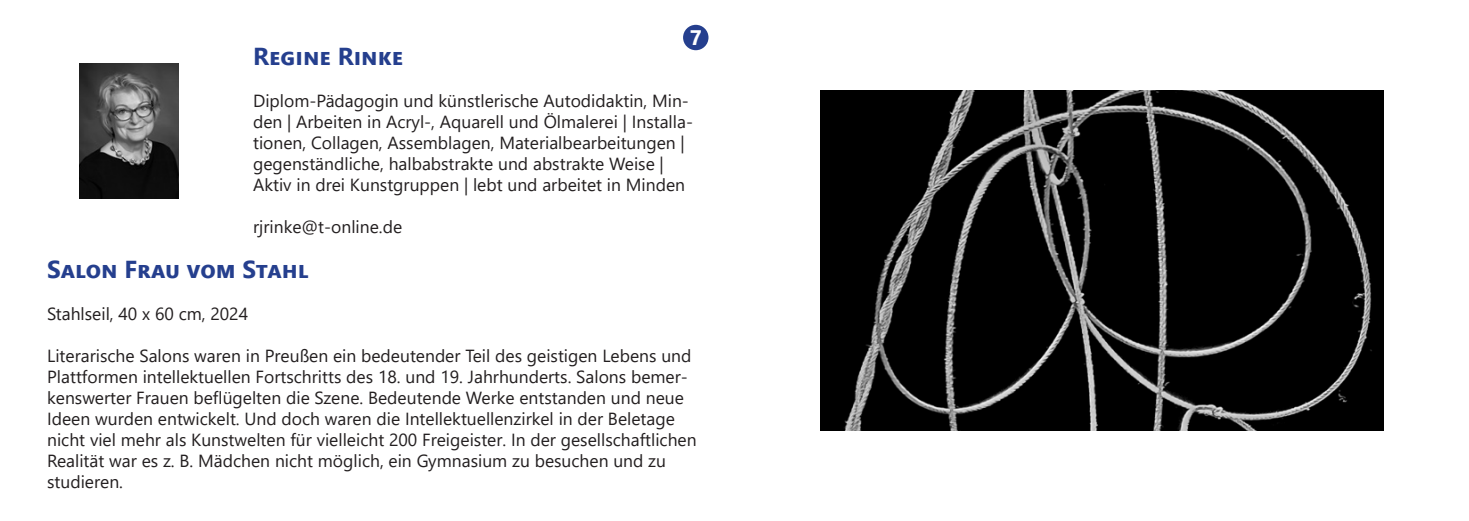
<style>
.page{position:relative;width:1469px;height:521px;background:#fff}
.page>*{position:absolute;margin:0;border:0;box-sizing:border-box;transform-origin:0 0}
.t1{font:700 24.5px "Segoe UI";color:#253f8e}
.t2{font:700 21px "Segoe UI";color:#fff}
.t3{font:17.5px/21px "Segoe UI";color:#231f20}
</style>
<div class="page">
<img style="left:80px;top:63px;width:98px;height:135px">
<img style="left:820px;top:91px;width:563px;height:340px">
<div style="left:683px;top:25px;width:25px;height:25px;background:#253f8e;border-radius:50%"></div>
<p class="t2" style="left:689px;top:17px;width:14px">7</p>
<p class="t1" style="left:253px;top:33px;width:151px">Regine Rinke</p>
<p class="t3" style="left:253px;top:89px;width:441px">Diplom-Pädagogin und künstlerische Autodidaktin, Min&shy;den | Arbeiten in Acryl-, Aquarell und Ölmalerei | Installa&shy;tionen, Collagen, Assemblagen, Materialbearbeitungen | gegenständliche, halbabstrakte und abstrakte Weise |</p>
<p class="t3" style="left:253px;top:173px;width:433px">Aktiv in drei Kunstgruppen | lebt und arbeitet in Minden</p>
<p class="t3" style="left:253px;top:215px;width:150px">rjrinke@t-online.de</p>
<p class="t1" style="left:47px;top:246px;width:263px">Salon Frau vom Stahl</p>
<p class="t3" style="left:47px;top:302px;width:202px">Stahlseil, 40 x 60 cm, 2024</p>
<p class="t3" style="left:47px;top:344px;width:646px">Literarische Salons waren in Preußen ein bedeutender Teil des geistigen Lebens und</p>
<p class="t3" style="left:47px;top:365px;width:651px">Plattformen intellektuellen Fortschritts des 18. und 19. Jahrhunderts. Salons bemer&shy;kenswerter Frauen beflügelten die Szene. Bedeutende Werke entstanden und neue Ideen wurden entwickelt. Und doch waren die Intellektuellenzirkel in der Beletage nicht viel mehr als Kunstwelten für vielleicht 200 Freigeister. In der gesellschaftlichen Realität war es z. B. Mädchen nicht möglich, ein Gymnasium zu besuchen und zu studieren.</p>
</div>
